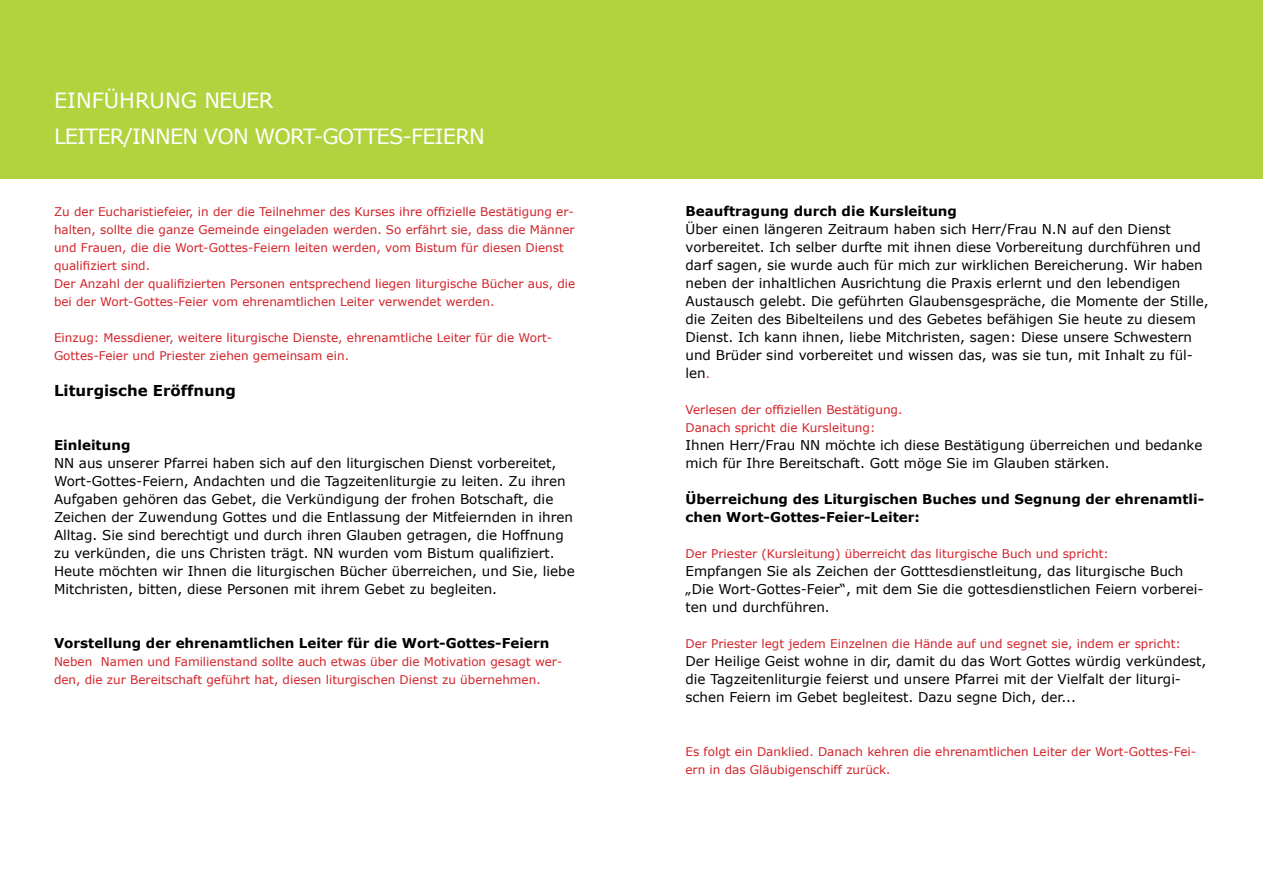
<style>
.page{position:relative;width:1263px;height:893px;background:#fff}
.page>*{position:absolute;margin:0;border:0;box-sizing:border-box;transform-origin:0 0}
.t1{font:21px/36px "Verdana";color:#fff}
.t2{font:21px "Verdana";letter-spacing:-.04em;color:#fff}
.t3{font:700 15px "Verdana";color:#000}
.t4{font:13.5px/18px "Verdana";color:#000}
.t5{font:700 13.5px/18px "Verdana";color:#000}
.t6{font:12px/18px "Verdana";color:#d2232a}
.s1{font-size:12px;color:#d2232a}
</style>
<div class="page">
<div style="left:0;top:0;width:1263px;height:178px;background:#b2d33e"></div>
<h1 class="t1" style="left:54px;top:82px;width:206px">EINführung neuer<br>Leiter/innen</h1>
<h1 class="t2" style="left:204px;top:122px;width:163px">von wort-Gottes</h1>
<h1 class="t2" style="left:403px;top:122px;width:54px">-Feiern</h1>
<p class="t6" style="left:54px;top:203px;width:523px">Zu der Eucharistiefeier, in der die Teilnehmer des Kurses ihre offizielle Bestätigung er&shy;halten, sollte die ganze Gemeinde eingeladen werden. So erfährt sie, dass die Männer und Frauen, die die Wort-Gottes-Feiern leiten werden, vom Bistum für diesen Dienst qualifiziert sind.<br>Der Anzahl der qualifizierten Personen entsprechend liegen liturgische Bücher aus, die bei der Wort-Gottes-Feier vom ehrenamtlichen Leiter verwendet werden.</p>
<p class="t6" style="left:54px;top:329px;width:500px">Einzug: Messdiener, weitere liturgische Dienste, ehrenamtliche Leiter für die Wort-<br>Gottes-Feier und Priester ziehen gemeinsam ein.</p>
<p class="t3" style="left:54px;top:380px;width:183px">Liturgische Eröffnung</p>
<p class="t5" style="left:54px;top:436px;width:78px">Einleitung</p>
<p class="t4" style="left:54px;top:454px;width:522px">NN aus unserer Pfarrei haben sich auf den liturgischen Dienst vorbereitet, Wort-Gottes-Feiern, Andachten und die Tagzeitenliturgie zu leiten. Zu ihren Aufgaben gehören das Gebet, die Verkündigung der frohen Botschaft, die Zeichen der Zuwendung Gottes und die Entlassung der Mitfeiernden in ihren Alltag. Sie sind berechtigt und durch ihren Glauben getragen, die Hoffnung zu verkünden, die uns Christen trägt. NN wurden vom Bistum qualifiziert.<br>Heute möchten wir Ihnen die liturgischen Bücher überreichen, und Sie, liebe Mitchristen, bitten, diese Personen mit ihrem Gebet zu begleiten.</p>
<p class="t5" style="left:54px;top:634px;width:497px">Vorstellung der ehrenamtlichen Leiter für die Wort-Gottes-Feiern</p>
<p class="t6" style="left:54px;top:653px;width:510px">Neben Namen und Familienstand sollte auch etwas über die Motivation gesagt wer&shy;den, die zur Bereitschaft geführt hat, diesen liturgischen Dienst zu übernehmen.</p>
<p class="t5" style="left:685px;top:202px;width:273px">Beauftragung durch die Kursleitung</p>
<p class="t4" style="left:685px;top:220px;width:525px">Ü ber einen längeren Zeitraum haben sich Herr/Frau N.N auf den Dienst vorbereitet. Ich selber durfte mit ihnen diese Vorbereitung durchführen und darf sagen, sie wurde auch für mich zur wirklichen Bereicherung. Wir haben neben der inhaltlichen Ausrichtung die Praxis erlernt und den lebendigen Austausch gelebt. Die geführten Glaubensgespräche, die Momente der Stille, die Zeiten des Bibelteilens und des Gebetes befähigen Sie heute zu diesem Dienst. Ich kann ihnen, liebe Mitchristen, sagen: Diese unsere Schwestern und Brüder sind vorbereitet und wissen das, was sie tun, mit Inhalt zu fül&shy;len<span class="s1">.</span></p>
<p class="t6" style="left:685px;top:401px;width:218px">Verlesen der offiziellen Bestätigung.<br>Danach spricht die Kursleitung:</p>
<p class="t4" style="left:685px;top:436px;width:518px">Ihnen Herr/Frau NN möchte ich diese Bestätigung überreichen und bedanke mich für Ihre Bereitschaft. Gott möge Sie im Glauben stärken.</p>
<p class="t5" style="left:685px;top:490px;width:520px">Überreichung des Liturgischen Buches und Segnung der ehrenamtli&shy;chen Wort-Gottes-Feier-Leiter:</p>
<p class="t6" style="left:685px;top:545px;width:425px">Der Priester (Kursleitung) überreicht das liturgische Buch und spricht:</p>
<p class="t4" style="left:685px;top:562px;width:519px">Empfangen Sie als Zeichen der Gotttesdienstleitung, das liturgische Buch „Die Wort-Gottes-Feier“, mit dem Sie die gottesdienstlichen Feiern vorberei&shy;ten und durchführen.</p>
<p class="t6" style="left:685px;top:635px;width:497px">Der Priester legt jedem Einzelnen die Hände auf und segnet sie, indem er spricht:</p>
<p class="t4" style="left:685px;top:652px;width:522px">Der Heilige Geist wohne in dir, damit du das Wort Gottes würdig verkündest, die Tagzeitenliturgie feierst und unsere Pfarrei mit der Vielfalt der liturgi&shy;schen Feiern im Gebet begleitest. Dazu segne Dich, der...</p>
<p class="t6" style="left:685px;top:743px;width:512px">Es folgt ein Danklied. Danach kehren die ehrenamtlichen Leiter der Wort-Gottes-Fei&shy;ern in das Gläubigenschiff zurück.</p>
</div>
